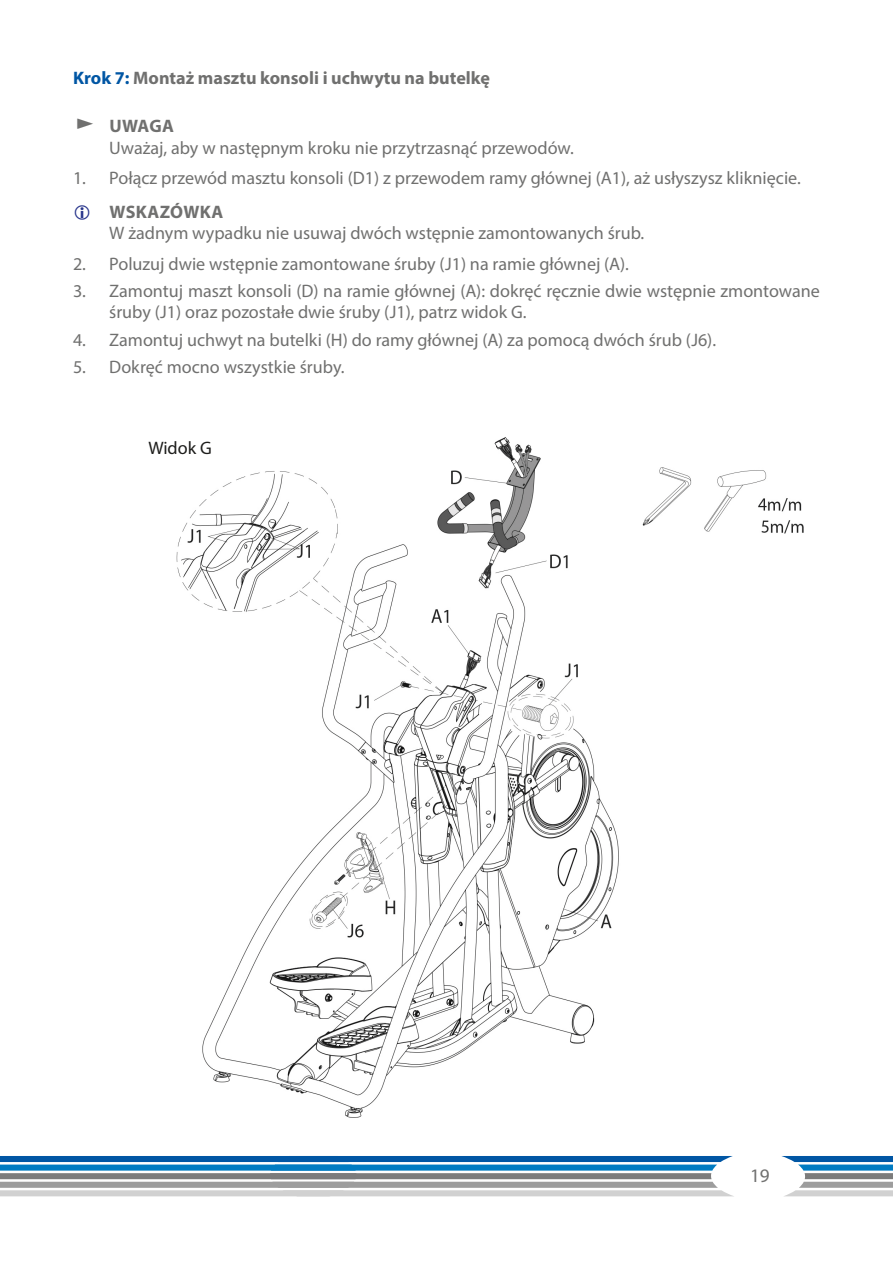
<style>
.page{position:relative;width:893px;height:1263px;background:#fff}
.page>*{position:absolute;margin:0;border:0;box-sizing:border-box;transform-origin:0 0}
.t1{font:19.2px "Myriad Pro";color:#70706f}
.Text_Hinweise{font:18.15px/21.3px "Myriad Pro";color:#70706f}
.t2{font:700 18.15px "Myriad Pro";color:#70706f}
.t3{font:700 18.15px "Myriad Pro";letter-spacing:.02em;color:#70706f}
.Einf__Abs{font:18.15px "Myriad Pro";color:#1d1d1b}
.s1{color:#0056a4}
</style>
<div class="page">
<img style="left:176px;top:437px;width:628px;height:681px">
<svg style="left:781px;top:1156px;width:112px;height:40px"></svg>
<svg style="left:0;top:1156px;width:733px;height:40px"></svg>
<div style="left:148px;top:440px;width:150px;height:27px;background:#fff"></div>
<p class="t2" style="left:73px;top:66px;width:418px"><span class="s1">Krok 7:</span> Montaż masztu konsoli i uchwytu na butelkę</p>
<p class="t2" style="left:109px;top:114px;width:66px">UWAGA</p>
<p class="Text_Hinweise" style="left:109px;top:137px;width:466px">Uważaj, aby w następnym kroku nie przytrzasnąć przewodów.</p>
<p class="Text_Hinweise" style="left:73px;top:167px;width:729px">1. Połącz przewód masztu konsoli (D1) z przewodem ramy głównej (A1), aż usłyszysz kliknięcie.</p>
<p class="t3" style="left:109px;top:200px;width:116px">WSKAZÓWKA</p>
<p class="Text_Hinweise" style="left:109px;top:222px;width:537px">W żadnym wypadku nie usuwaj dwóch wstępnie zamontowanych śrub.</p>
<p class="Text_Hinweise" style="left:73px;top:253px;width:557px">2. Poluzuj dwie wstępnie zamontowane śruby (J1) na ramie głównej (A).</p>
<p class="Text_Hinweise" style="left:109px;top:280px;width:712px;text-indent:-36px">3. Zamontuj maszt konsoli (D) na ramie głównej (A): dokręć ręcznie dwie wstępnie zmontowane śruby (J1) oraz pozostałe dwie śruby (J1), patrz widok G.</p>
<p class="Text_Hinweise" style="left:73px;top:329px;width:645px">4. Zamontuj uchwyt na butelki (H) do ramy głównej (A) za pomocą dwóch śrub (J6).</p>
<p class="Text_Hinweise" style="left:73px;top:356px;width:273px">5. Dokręć mocno wszystkie śruby.</p>
<p class="Einf__Abs" style="left:148px;top:436px;width:65px">Widok G</p>
<p class="t1" style="left:750px;top:1164px;width:21px">19</p>
</div>
